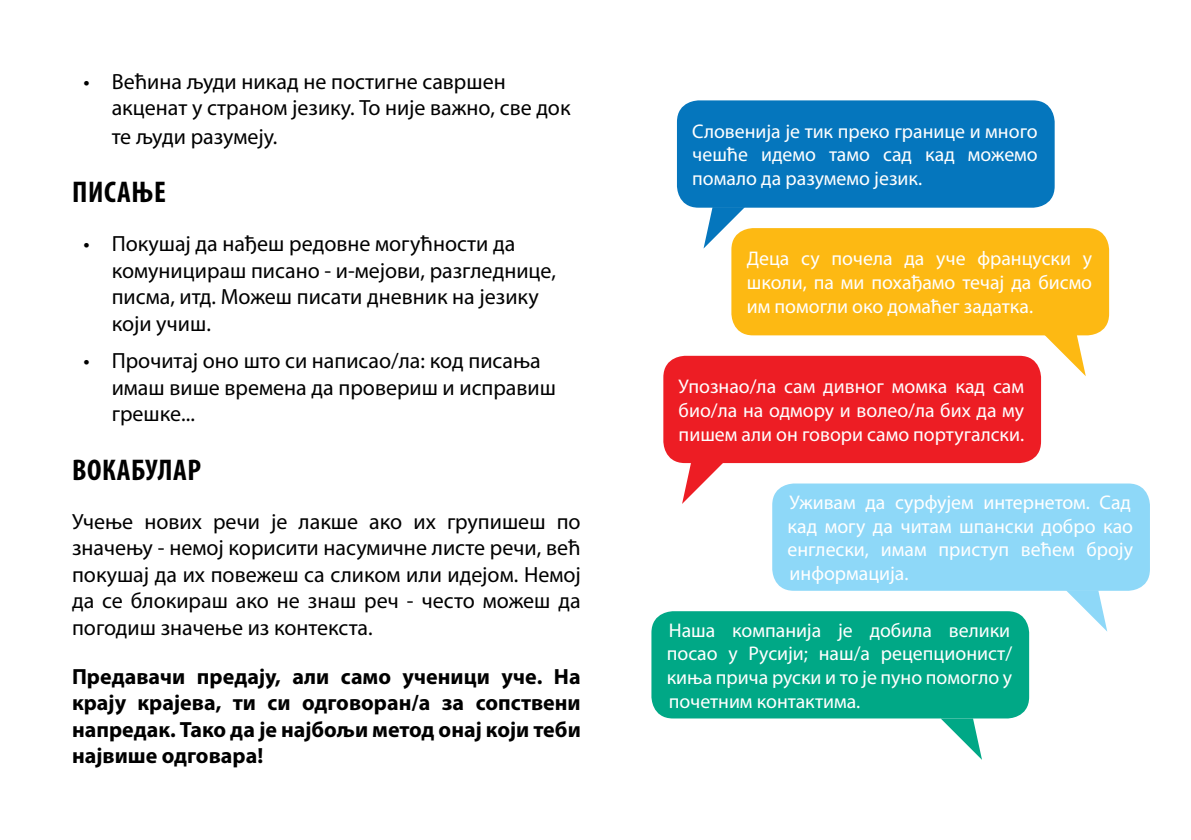
<style>
.page{position:relative;width:1191px;height:840px;background:#fff}
.page>*{position:absolute;margin:0;border:0;box-sizing:border-box;transform-origin:0 0}
.t1{font:700 condensed 30px "Myriad Pro";letter-spacing:.02em;color:#000}
.t2{font:22px/26.4px "Myriad Pro";color:#000}
.t3{font:700 22px/26.4px "Myriad Pro";color:#000;text-align:justify}
.t4{font:19.8px/23.8px "Myriad Pro";color:#fff;text-align:justify}
</style>
<div class="page">
<div style="left:731px;top:228px;width:378px;height:107px;background:#fdb913;border-radius:22px"></div>
<div style="left:651px;top:611px;width:378px;height:107px;background:#00a886;border-radius:22px"></div>
<div style="left:663px;top:355px;width:378px;height:108px;background:#ed1d24;border-radius:22px"></div>
<div style="left:772px;top:483px;width:378px;height:107px;background:#8ed8f8;border-radius:22px"></div>
<div style="left:677px;top:100px;width:377px;height:107px;background:#0576bd;border-radius:22px"></div>
<svg style="left:703px;top:207px;width:42px;height:41px"></svg>
<svg style="left:682px;top:463px;width:41px;height:40px"></svg>
<svg style="left:1044px;top:335px;width:41px;height:41px"></svg>
<svg style="left:1066px;top:590px;width:41px;height:41px"></svg>
<svg style="left:940px;top:718px;width:42px;height:41px"></svg>
<p class="t2" style="left:112px;top:68px;width:460px;text-indent:-28px">• Већина људи никад не постигне савршен акценат у страном језику. То није важно, све док</p>
<p class="t2" style="left:112px;top:123px;width:167px">те људи разумеју.</p>
<h1 class="t1" style="left:72px;top:173px;width:95px">ПИСАЊЕ</h1>
<p class="t2" style="left:112px;top:230px;width:446px;text-indent:-28px">• Покушај да нађеш редовне могућности да комуницираш писано - и-мејови, разгледнице, писма, итд. Можеш писати дневник на језику који учиш.</p>
<p class="t2" style="left:112px;top:347px;width:446px;text-indent:-28px">• Прочитај оно што си написао/ла: код писања имаш више времена да провериш и исправиш грешке...</p>
<h1 class="t1" style="left:72px;top:450px;width:130px">ВОКАБУЛАР</h1>
<p class="t2" style="left:72px;top:507px;width:510px;text-align:justify">Учење нових речи је лакше ако их групишеш по значењу - немој корисити насумичне листе речи, већ покушај да их повежеш са сликом или идејом. Немој да се блокираш ако не знаш реч - често можеш да погодиш значење из контекста.</p>
<p class="t3" style="left:72px;top:662px;width:510px">Предавачи предају, али само ученици уче. На крају крајева, ти си одговоран/а за сопствени напредак. Тако да је најбољи метод онај који теби највише одговара!</p>
<p class="t4" style="left:692px;top:119px;width:347px">Словенија је тик преко границе и много чешће идемо тамо сад кад можемо помало да разумемо језик.</p>
<p class="t4" style="left:746px;top:246px;width:347px">Деца су почела да уче француски у школи, па ми похађамо течај да бисмо им помогли око домаћег задатка.</p>
<p class="t4" style="left:678px;top:374px;width:347px">Упознао/ла сам дивног момка кад сам био/ла на одмору и волео/ла бих да му пишем али он говори само португалски.</p>
<p class="t4" style="left:787px;top:489px;width:347px">Уживам да сурфујем интернетом. Сад кад могу да читам шпански добро као енглески, имам приступ већем броју информација.</p>
<p class="t4" style="left:667px;top:617px;width:347px">Наша компанија је добила велики посао у Русији; наш/а рецепционист/ киња прича руски и то је пуно помогло у почетним контактима.</p>
</div>
